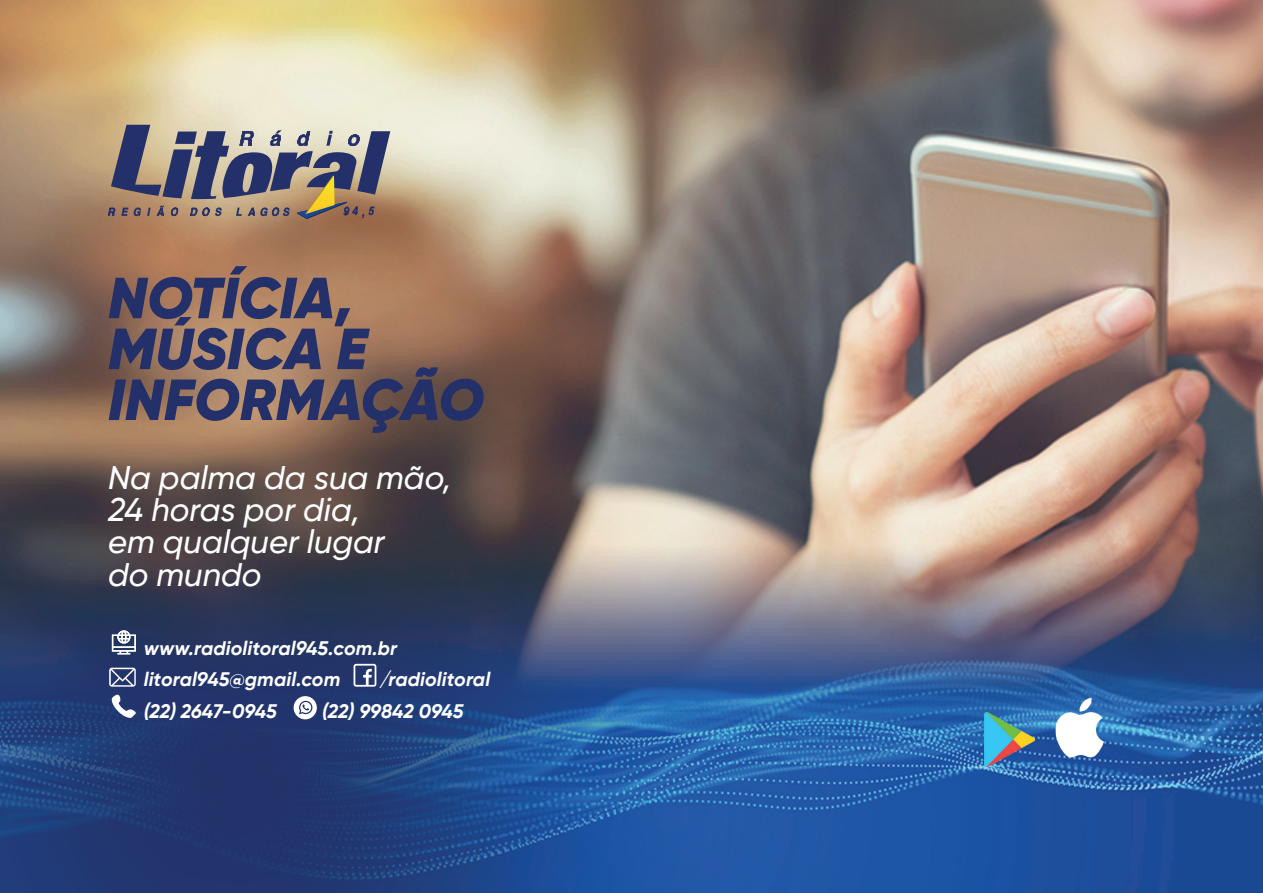
<style>
.page{position:relative;width:1263px;height:893px;background:#fff}
.page>*{position:absolute;margin:0;border:0;box-sizing:border-box;transform-origin:0 0}
.t1{font:italic 900 57.9px/50.8px "Gilroy";color:#243069}
.t2{font:italic 500 32.7px/32.1px "Gilroy";color:#fff}
.t3{font:italic 700 19.5px/31.5px "Gilroy";color:#fff}
</style>
<div class="page">
<img style="left:0;top:0;width:1263px;height:893px">
<svg style="left:108px;top:125px;width:282px;height:94px;background:#8c8281"></svg>
<img style="left:984px;top:713px;width:50px;height:53px">
<img style="left:1049px;top:693px;width:61px;height:71px">
<svg style="left:112px;top:630px;width:24px;height:24px"></svg>
<svg style="left:354px;top:664px;width:22px;height:23px"></svg>
<svg style="left:294px;top:696px;width:23px;height:23px"></svg>
<svg style="left:109px;top:668px;width:27px;height:50px"></svg>
<h1 class="t1" style="left:108px;top:272px;width:378px">NOTÍCIA,<br>MÚSICA E<br>INFORMAÇÃO</h1>
<h2 class="t2" style="left:108px;top:461px;width:345px">Na palma da sua mão,<br>24 horas por dia,<br>em qualquer lugar<br>do mundo</h2>
<p class="t3" style="left:144px;top:632px;width:255px">www.radiolitoral945.com.br litoral945@gmail.com</p>
<p class="t3" style="left:380px;top:664px;width:112px">/radiolitoral</p>
<p class="t3" style="left:144px;top:695px;width:135px">(22) 2647-0945</p>
<p class="t3" style="left:322px;top:695px;width:143px">(22) 99842 0945</p>
</div>
